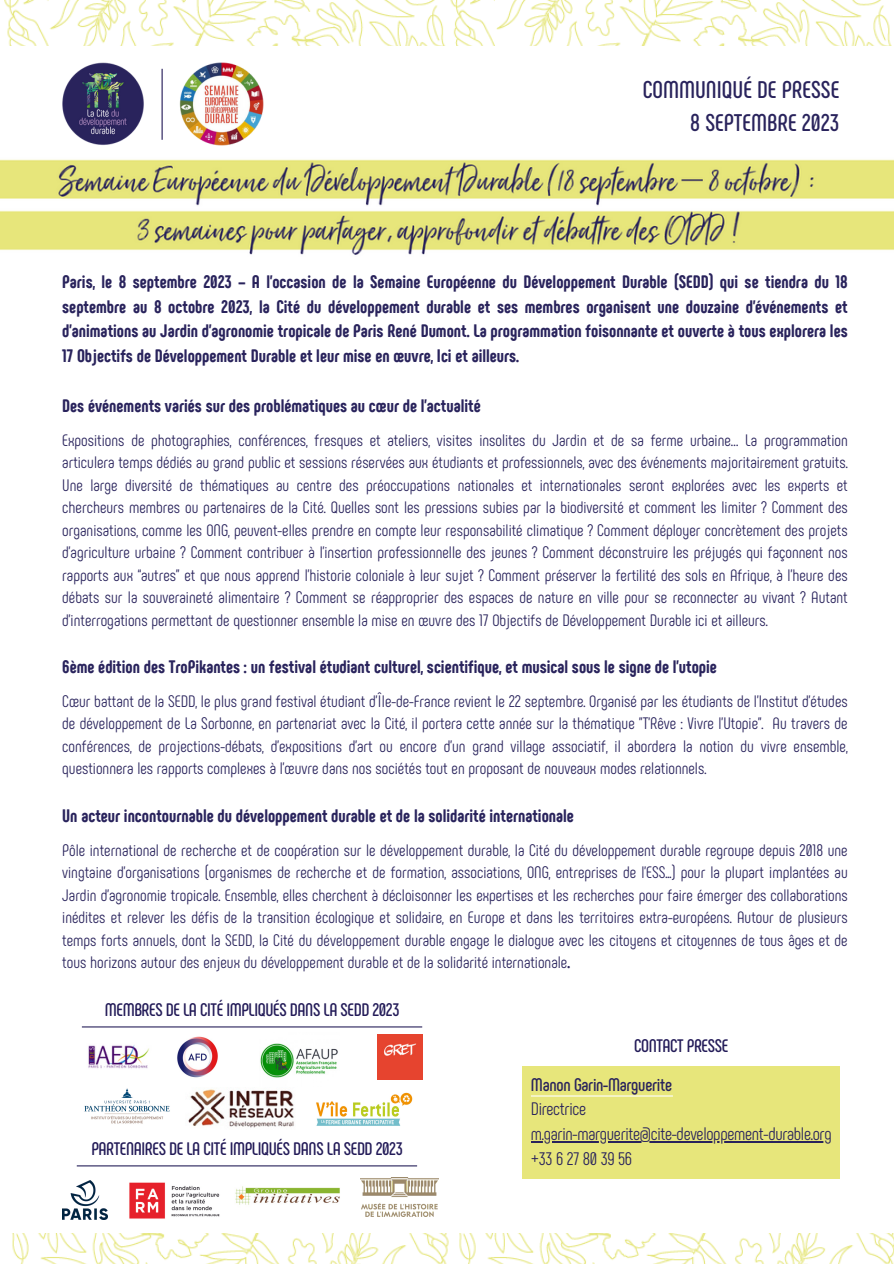
<style>
.page{position:relative;width:894px;height:1264px;background:#fff}
.page>*{position:absolute;margin:0;border:0;box-sizing:border-box;transform-origin:0 0}
.t1{font:24px "RTL Phenomena Medium";color:#29235c}
.t2{font:18px/24.8px "RTL Phenomena Bold";color:#29235c;text-align:justify}
.t3{font:18px "RTL Phenomena Medium";letter-spacing:-.02em;color:#231b58}
.t4{font:18px "RTL Phenomena Regular";letter-spacing:-.015em;color:#29235c}
.t5{font:18px "RTL Phenomena Medium";letter-spacing:-.015em;color:#29235c}
.t6{font:16.5px/22.5px "RTL Phenomena Regular";color:#29235c;text-align:justify}
.s1{font-family:"RTL Phenomena Bold"}
</style>
<div class="page">
<img style="left:4px;top:0;width:888px;height:45px">
<hr style="left:161px;top:69px;width:2px;height:71px;background:#231b58">
<img style="left:62px;top:62px;width:82px;height:83px">
<img style="left:12px;top:1233px;width:881px;height:30px">
<img style="left:179px;top:62px;width:85px;height:84px">
<div style="left:522px;top:1065px;width:317px;height:113px;background:#e7e67b"></div>
<hr style="left:531px;top:1095px;width:141px;height:1px;background:#fff">
<hr style="left:531px;top:1141px;width:300px;height:1px;background:#29235c">
<img style="left:177px;top:1036px;width:41px;height:42px">
<img style="left:316px;top:1092px;width:97px;height:33px">
<img style="left:62px;top:1180px;width:45px;height:39px">
<hr style="left:82px;top:1026px;width:340px;height:1px;background:#29235c">
<hr style="left:77px;top:1165px;width:340px;height:1px;background:#29235c">
<img style="left:88px;top:1045px;width:61px;height:24px">
<img style="left:377px;top:1034px;width:45px;height:45px">
<img style="left:260px;top:1043px;width:78px;height:35px">
<img style="left:129px;top:1182px;width:91px;height:37px">
<img style="left:235px;top:1186px;width:105px;height:19px">
<img style="left:360px;top:1177px;width:78px;height:38px">
<img style="left:188px;top:1089px;width:106px;height:39px">
<img style="left:84px;top:1088px;width:86px;height:36px">
<img style="left:0;top:159px;width:893px;height:96px">
<p class="t1" style="left:642px;top:74px;width:198px">COMMUNIQUÉ DE PRESSE</p>
<p class="t1" style="left:690px;top:107px;width:151px">8 SEPTEMBRE 2023</p>
<p class="t2" style="left:62px;top:268px;width:786px">Paris, le 8 septembre 2023 – A l’occasion de la Semaine Européenne du Développement Durable (SEDD) qui se tiendra du 18 septembre au 8 octobre 2023, la Cité du développement durable et ses membres organisent une douzaine d’événements et d’animations au Jardin d’agronomie tropicale de Paris René Dumont. La programmation foisonnante et ouverte à tous explorera les 17 Objectifs de Développement Durable et leur mise en œuvre, Ici et ailleurs.</p>
<p class="t2" style="left:62px;top:392px;width:420px">Des événements variés sur des problématiques au cœur de l’actualité</p>
<p class="t6" style="left:62px;top:427px;width:786px">Expositions de photographies, conférences, fresques et ateliers, visites insolites du Jardin et de sa ferme urbaine… La programmation articulera temps dédiés au grand public et sessions réservées aux étudiants et professionnels, avec des événements majoritairement gratuits.<br>Une large diversité de thématiques au centre des préoccupations nationales et internationales seront explorées avec les experts et chercheurs membres ou partenaires de la Cité. Quelles sont les pressions subies par la biodiversité et comment les limiter ? Comment des organisations, comme les ONG, peuvent-elles prendre en compte leur responsabilité climatique ? Comment déployer concrètement des projets d’agriculture urbaine ? Comment contribuer à l’insertion professionnelle des jeunes ? Comment déconstruire les préjugés qui façonnent nos rapports aux “autres” et que nous apprend l’historie coloniale à leur sujet ? Comment préserver la fertilité des sols en Afrique, à l’heure des débats sur la souveraineté alimentaire ? Comment se réapproprier des espaces de nature en ville pour se reconnecter au vivant ? Autant d’interrogations permettant de questionner ensemble la mise en œuvre des 17 Objectifs de Développement Durable ici et ailleurs.</p>
<p class="t2" style="left:62px;top:653px;width:656px">6ème édition des TroPikantes : un festival étudiant culturel, scientifique, et musical sous le signe de l’utopie</p>
<p class="t6" style="left:62px;top:689px;width:786px">Cœur battant de la SEDD, le plus grand festival étudiant d’Île-de-France revient le 22 septembre. Organisé par les étudiants de l’Institut d’études de développement de La Sorbonne, en partenariat avec la Cité, il portera cette année sur la thématique "T'Rêve : Vivre l'Utopie". Au travers de conférences, de projections-débats, d’expositions d’art ou encore d’un grand village associatif, il abordera la notion du vivre ensemble, questionnera les rapports complexes à l’œuvre dans nos sociétés tout en proposant de nouveaux modes relationnels.</p>
<p class="t2" style="left:62px;top:802px;width:513px">Un acteur incontournable du développement durable et de la solidarité internationale</p>
<p class="t6" style="left:62px;top:837px;width:786px">Pôle international de recherche et de coopération sur le développement durable, la Cité du développement durable regroupe depuis 2018 une vingtaine d’organisations (organismes de recherche et de formation, associations, ONG, entreprises de l’ESS...) pour la plupart implantées au Jardin d’agronomie tropicale. Ensemble, elles cherchent à décloisonner les expertises et les recherches pour faire émerger des collaborations inédites et relever les défis de la transition écologique et solidaire, en Europe et dans les territoires extra-européens. Autour de plusieurs temps forts annuels, dont la SEDD, la Cité du développement durable engage le dialogue avec les citoyens et citoyennes de tous âges et de tous horizons autour des enjeux du développement durable et de la solidarité internationale<span class="s1">.</span></p>
<p class="t3" style="left:105px;top:998px;width:296px">MEMBRES DE LA CITÉ IMPLIQUÉS DANS LA SEDD 2023</p>
<p class="t3" style="left:91px;top:1137px;width:313px">PARTENAIRES DE LA CITÉ IMPLIQUÉS DANS LA SEDD 2023</p>
<p class="t3" style="left:634px;top:1033px;width:95px">CONTACT PRESSE</p>
<p class="t5" style="left:531px;top:1072px;width:142px">Manon Garin-Marguerite</p>
<p class="t4" style="left:531px;top:1097px;width:57px">Directrice</p>
<p class="t4" style="left:531px;top:1122px;width:302px">m.garin-marguerite@cite-developpement-durable.org</p>
<p class="t4" style="left:531px;top:1146px;width:103px">+33 6 27 80 39 56</p>
</div>
